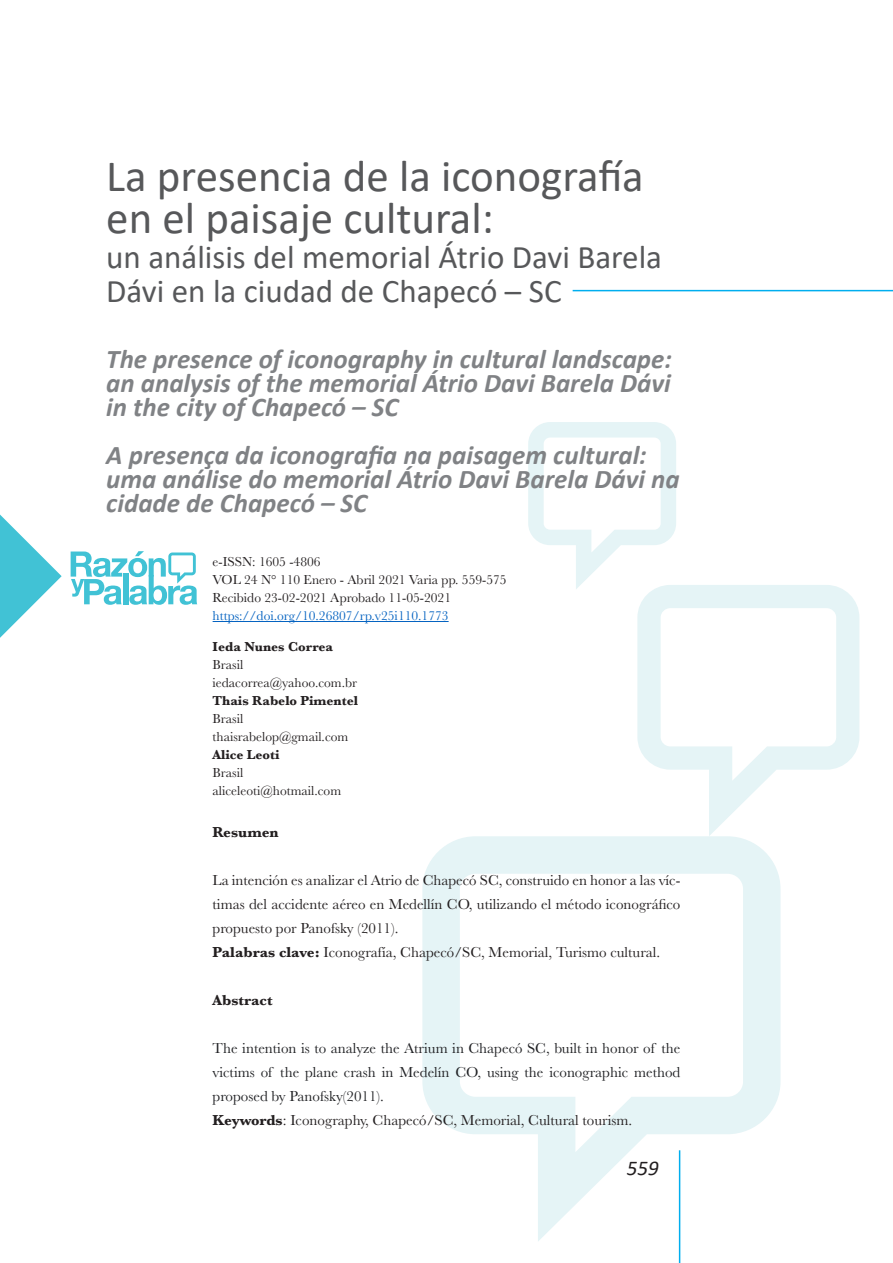
<style>
.page{position:relative;width:893px;height:1263px;background:#fff}
.page>*{position:absolute;margin:0;border:0;box-sizing:border-box;transform-origin:0 0}
.t1{font:45px/42px "Calibri";color:#57585a}
.Subtitulo21{font:33px/34.5px "Calibri";color:#57585a}
.t2{font:italic 700 27px/24px "Calibri";color:#808285;text-align:justify}
.t3{font:italic 21px "Calibri";color:#231f20}
.Resumen{font:15px/24px "Baskerville";color:#231f20;text-align:justify}
.Resumen-2{font:15px/24px "Baskerville";color:#202124;text-align:justify}
.Resumen-3{font:700 15px "Baskerville";color:#231f20}
.t4{font:13.5px "Baskerville";color:#231f20}
.t5{font:700 13.5px "Baskerville";color:#231f20}
.t6{font:13.5px "Baskerville";color:#0563c1}
.s1{font-weight:700}
</style>
<div class="page">
<hr style="left:679px;top:1150px;width:1px;height:113px;background:#00aeef">
<svg style="left:422px;top:836px;width:358px;height:406px"></svg>
<svg style="left:637px;top:585px;width:222px;height:251px"></svg>
<svg style="left:528px;top:422px;width:148px;height:167px"></svg>
<hr style="left:213px;top:621px;width:236px;height:1px;background:#0563c1">
<svg style="left:71px;top:551px;width:126px;height:54px"></svg>
<svg style="left:0;top:514px;width:62px;height:124px"></svg>
<hr style="left:573px;top:290px;width:320px;height:1px;background:#00aeef">
<h1 class="t1" style="left:106px;top:154px;width:539px">La presencia de la iconografía en el paisaje cultural:</h1>
<p class="Subtitulo21" style="left:106px;top:239px;width:557px">un análisis del memorial Átrio Davi Barela<br>Dávi en la ciudad de Chapecó – SC</p>
<h2 class="t2" style="left:106px;top:346px;width:567px">The presence of iconography in cultural landscape: an analysis of the memorial Átrio Davi Barela Dávi in the city of Chapecó – SC</h2>
<h2 class="t2" style="left:106px;top:442px;width:575px;text-align:left">A presença da iconografia na paisagem cultural: uma análise do memorial Átrio Davi Barela Dávi na cidade de Chapecó – SC</h2>
<h5 class="t4" style="left:213px;top:553px;width:110px">e-ISSN: 1605 -4806</h5>
<h5 class="t4" style="left:213px;top:571px;width:296px">VOL 24 N° 110 Enero - Abril 2021 Varia pp. 559-575</h5>
<h5 class="t4" style="left:213px;top:589px;width:240px">Recibido 23-02-2021 Aprobado 11-05-2021</h5>
<h5 class="t6" style="left:213px;top:607px;width:237px">https://doi.org/10.26807/rp.v25i110.1773</h5>
<h5 class="t5" style="left:213px;top:637px;width:122px">Ieda Nunes Correa</h5>
<h5 class="t4" style="left:213px;top:656px;width:32px">Brasil</h5>
<h5 class="t4" style="left:213px;top:674px;width:146px">iedacorrea@yahoo.com.br</h5>
<h5 class="t5" style="left:213px;top:691px;width:147px">Thais Rabelo Pimentel</h5>
<h5 class="t4" style="left:213px;top:710px;width:32px">Brasil</h5>
<h5 class="t4" style="left:213px;top:728px;width:137px">thaisrabelop@gmail.com</h5>
<h5 class="t5" style="left:213px;top:745px;width:68px">Alice Leoti</h5>
<h5 class="t4" style="left:213px;top:764px;width:32px">Brasil</h5>
<h5 class="t4" style="left:213px;top:782px;width:130px">aliceleoti@hotmail.com</h5>
<p class="Resumen-3" style="left:213px;top:821px;width:67px">Resumen</p>
<p class="Resumen" style="left:213px;top:868px;width:469px">La intención es analizar el Atrio de Chapecó SC, construido en honor a las víc&shy;timas del accidente aéreo en Medellín CO, utilizando el método iconográfico propuesto por Panofsky (2011).</p>
<p class="Resumen" style="left:213px;top:940px;width:449px"><span class="s1">Palabras clave:</span> Iconografía, Chapecó/SC, Memorial, Turismo cultural.</p>
<p class="Resumen-3" style="left:213px;top:989px;width:61px">Abstract</p>
<p class="Resumen-2" style="left:213px;top:1036px;width:469px">The intention is to analyze the Atrium in Chapecó SC, built in honor of the victims of the plane crash in Medelín CO, using the iconographic method proposed by Panofsky(2011).</p>
<p class="Resumen" style="left:213px;top:1108px;width:421px"><span class="s1">Keywords</span>: Iconography, Chapecó/SC, Memorial, Cultural tourism.</p>
<h3 class="t3" style="left:627px;top:1153px;width:33px">559</h3>
</div>
